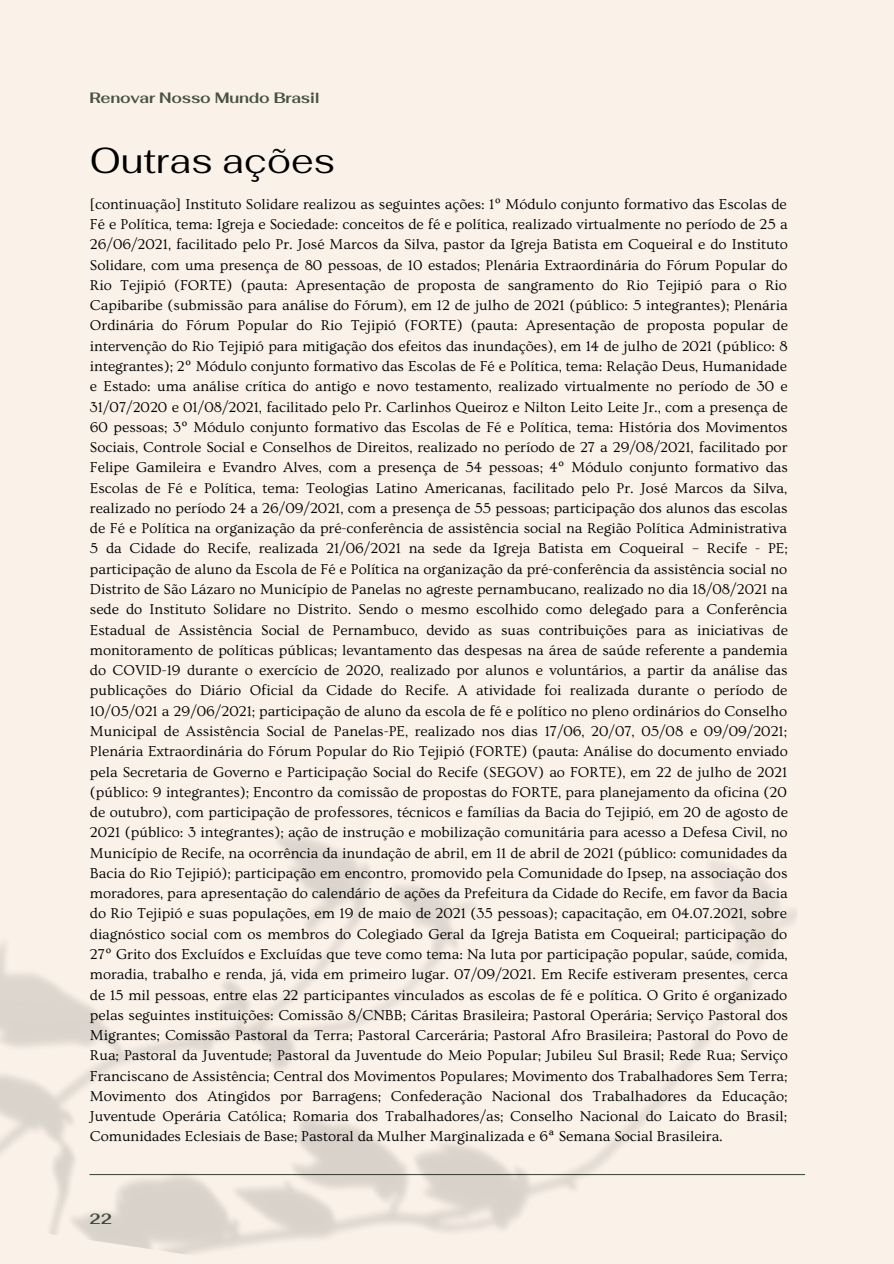
<style>
.page{position:relative;width:894px;height:1264px;background:#fff}
.page>*{position:absolute;margin:0;border:0;box-sizing:border-box;transform-origin:0 0}
.t1{font:36px "Fahkwang";color:#000}
.t2{font:15px/20.2px "Ovo";color:#000;text-align:justify}
.t3{font:700 15px "Fahkwang";letter-spacing:-.015em;color:#485241}
</style>
<div class="page">
<div style="left:0;top:0;width:893px;height:1263px;background:#faf2e9"></div>
<img style="left:0;top:836px;width:804px;height:419px">
<p class="t3" style="left:89px;top:87px;width:232px">Renovar Nosso Mundo Brasil</p>
<h1 class="t1" style="left:90px;top:136px;width:246px">Outras ações</h1>
<p class="t2" style="left:90px;top:194px;width:699px">[continuação] Instituto Solidare realizou as seguintes ações: 1º Módulo conjunto formativo das Escolas de Fé e Política, tema: Igreja e Sociedade: conceitos de fé e política, realizado virtualmente no período de 25 a 26/06/2021, facilitado pelo Pr. José Marcos da Silva, pastor da Igreja Batista em Coqueiral e do Instituto Solidare, com uma presença de 80 pessoas, de 10 estados; Plenária Extraordinária do Fórum Popular do Rio Tejipió (FORTE) (pauta: Apresentação de proposta de sangramento do Rio Tejipió para o Rio Capibaribe (submissão para análise do Fórum), em 12 de julho de 2021 (público: 5 integrantes); Plenária Ordinária do Fórum Popular do Rio Tejipió (FORTE) (pauta: Apresentação de proposta popular de intervenção do Rio Tejipió para mitigação dos efeitos das inundações), em 14 de julho de 2021 (público: 8 integrantes); 2º Módulo conjunto formativo das Escolas de Fé e Política, tema: Relação Deus, Humanidade e Estado: uma análise crítica do antigo e novo testamento, realizado virtualmente no período de 30 e 31/07/2020 e 01/08/2021, facilitado pelo Pr. Carlinhos Queiroz e Nilton Leito Leite Jr., com a presença de 60 pessoas; 3º Módulo conjunto formativo das Escolas de Fé e Política, tema: História dos Movimentos Sociais, Controle Social e Conselhos de Direitos, realizado no período de 27 a 29/08/2021, facilitado por Felipe Gamileira e Evandro Alves, com a presença de 54 pessoas; 4º Módulo conjunto formativo das Escolas de Fé e Política, tema: Teologias Latino Americanas, facilitado pelo Pr. José Marcos da Silva, realizado no período 24 a 26/09/2021, com a presença de 55 pessoas; participação dos alunos das escolas de Fé e Política na organização da pré-conferência de assistência social na Região Política Administrativa 5 da Cidade do Recife, realizada 21/06/2021 na sede da Igreja Batista em Coqueiral – Recife - PE; participação de aluno da Escola de Fé e Política na organização da pré-conferência da assistência social no Distrito de São Lázaro no Município de Panelas no agreste pernambucano, realizado no dia 18/08/2021 na sede do Instituto Solidare no Distrito. Sendo o mesmo escolhido como delegado para a Conferência Estadual de Assistência Social de Pernambuco, devido as suas contribuições para as iniciativas de monitoramento de políticas públicas; levantamento das despesas na área de saúde referente a pandemia do COVID-19 durante o exercício de 2020, realizado por alunos e voluntários, a partir da análise das publicações do Diário Oficial da Cidade do Recife. A atividade foi realizada durante o período de 10/05/021 a 29/06/2021; participação de aluno da escola de fé e político no pleno ordinários do Conselho Municipal de Assistência Social de Panelas-PE, realizado nos dias 17/06, 20/07, 05/08 e 09/09/2021; Plenária Extraordinária do Fórum Popular do Rio Tejipió (FORTE) (pauta: Análise do documento enviado pela Secretaria de Governo e Participação Social do Recife (SEGOV) ao FORTE), em 22 de julho de 2021 (público: 9 integrantes); Encontro da comissão de propostas do FORTE, para planejamento da oficina (20 de outubro), com participação de professores, técnicos e famílias da Bacia do Tejipió, em 20 de agosto de 2021 (público: 3 integrantes); ação de instrução e mobilização comunitária para acesso a Defesa Civil, no Município de Recife, na ocorrência da inundação de abril, em 11 de abril de 2021 (público: comunidades da Bacia do Rio Tejipió); participação em encontro, promovido pela Comunidade do Ipsep, na associação dos moradores, para apresentação do calendário de ações da Prefeitura da Cidade do Recife, em favor da Bacia do Rio Tejipió e suas populações, em 19 de maio de 2021 (35 pessoas); capacitação, em 04.07.2021, sobre diagnóstico social com os membros do Colegiado Geral da Igreja Batista em Coqueiral; participação do 27º Grito dos Excluídos e Excluídas que teve como tema: Na luta por participação popular, saúde, comida, moradia, trabalho e renda, já, vida em primeiro lugar. 07/09/2021. Em Recife estiveram presentes, cerca de 15 mil pessoas, entre elas 22 participantes vinculados as escolas de fé e política. O Grito é organizado pelas seguintes instituições: Comissão 8/CNBB; Cáritas Brasileira; Pastoral Operária; Serviço Pastoral dos Migrantes; Comissão Pastoral da Terra; Pastoral Carcerária; Pastoral Afro Brasileira; Pastoral do Povo de Rua; Pastoral da Juventude; Pastoral da Juventude do Meio Popular; Jubileu Sul Brasil; Rede Rua; Serviço Franciscano de Assistência; Central dos Movimentos Populares; Movimento dos Trabalhadores Sem Terra; Movimento dos Atingidos por Barragens; Confederação Nacional dos Trabalhadores da Educação; Juventude Operária Católica; Romaria dos Trabalhadores/as; Conselho Nacional do Laicato do Brasil; Comunidades Eclesiais de Base; Pastoral da Mulher Marginalizada e 6ª Semana Social Brasileira.</p>
<p class="t3" style="left:89px;top:1208px;width:24px">22</p>
</div>
